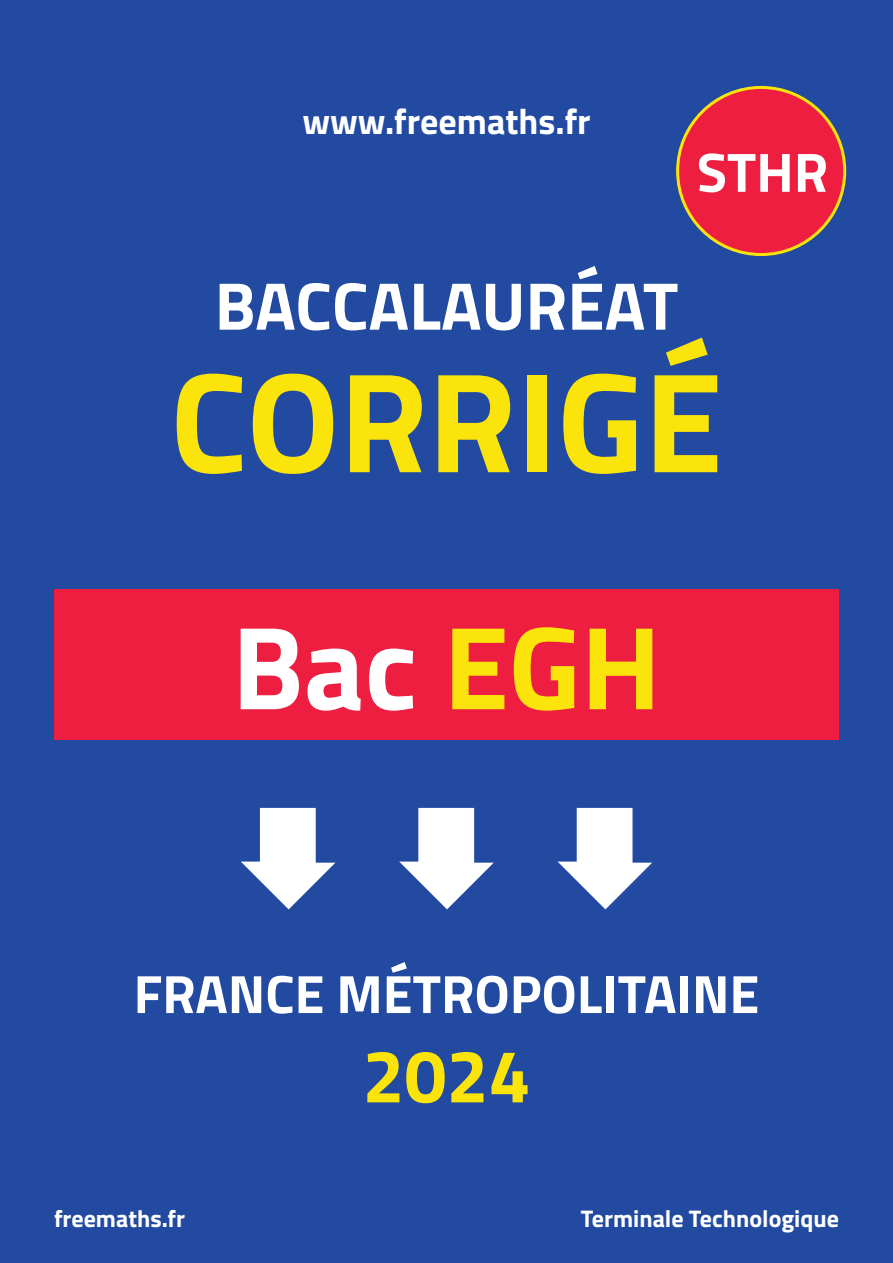
<style>
.page{position:relative;width:893px;height:1263px;background:#214aa0}
.page>*{position:absolute;margin:0;border:0;box-sizing:border-box;transform-origin:0 0}
.t1{font:700 142.5px "Titillium";color:#fbe30c}
.t2{font:700 118.5px "Titillium";color:#fff}
.t3{font:700 75px "Titillium";color:#fbe30c}
.t4{font:700 67.5px "Titillium";color:#fff}
.t5{font:700 55.5px "Titillium";color:#fff}
.t6{font:700 54px "Titillium";color:#fff}
.t7{font:700 36px "Titillium";color:#fff}
.t8{font:700 24px "Titillium";color:#fff}
.s1{color:#fbe30c}
</style>
<div class="page">
<svg style="left:241px;top:808px;width:94px;height:101px"></svg>
<svg style="left:399px;top:808px;width:95px;height:101px"></svg>
<svg style="left:558px;top:808px;width:94px;height:101px"></svg>
<div style="left:54px;top:589px;width:785px;height:151px;background:#ed1e40"></div>
<div style="left:678px;top:87px;width:167px;height:168px;background:#ed1e40;border-radius:50%"></div>
<h3 class="t7" style="left:302px;top:94px;width:290px">www.freemaths.fr</h3>
<h3 class="t5" style="left:697px;top:130px;width:133px">STHR</h3>
<h3 class="t4" style="left:215px;top:254px;width:465px">BACCALAURÉAT</h3>
<h1 class="t1" style="left:170px;top:313px;width:554px">CORRIGÉ</h1>
<h2 class="t2" style="left:232px;top:577px;width:431px">Bac <span class="s1">EGH</span></h2>
<p class="t6" style="left:134px;top:953px;width:627px">FRANCE MÉTROPOLITAINE</p>
<h3 class="t3" style="left:362px;top:1019px;width:169px">2024</h3>
<p class="t8" style="left:54px;top:1200px;width:133px">freemaths.fr</p>
<p class="t8" style="left:581px;top:1200px;width:260px">Terminale Technologique</p>
</div>
